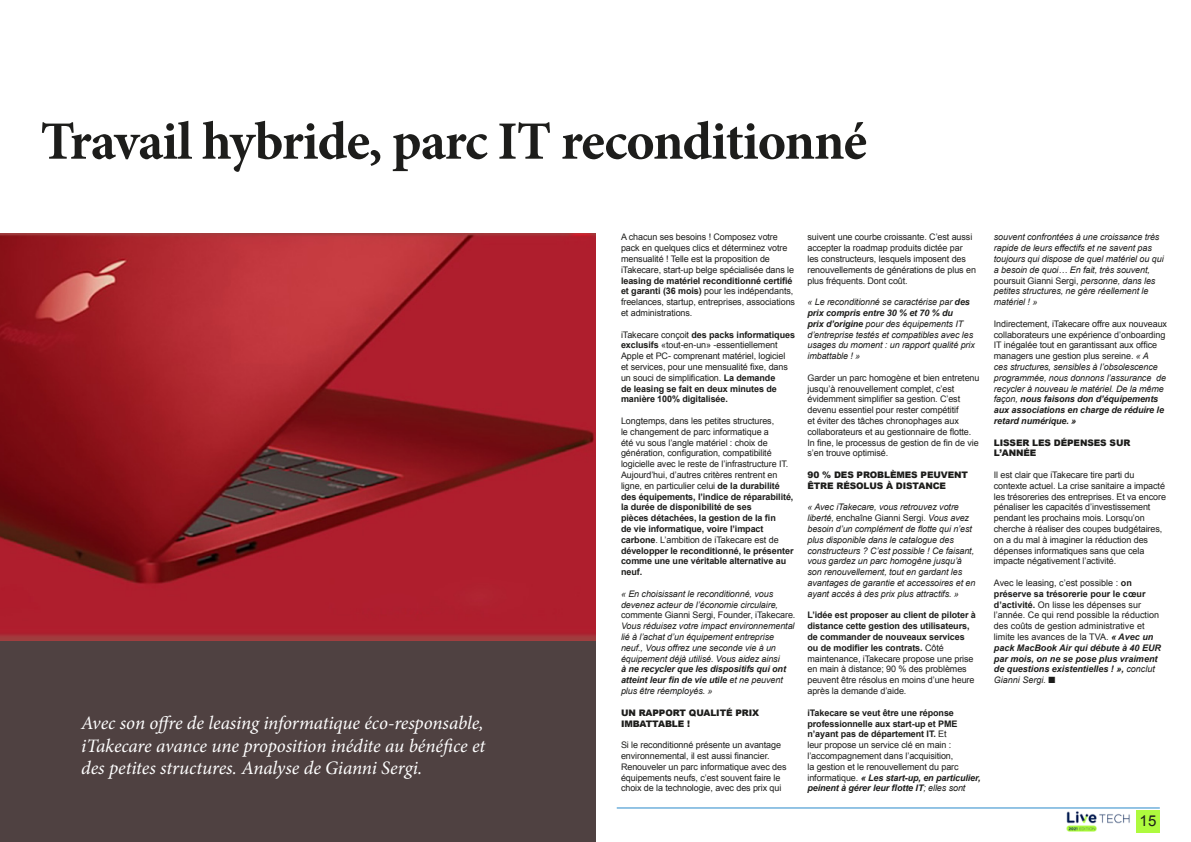
<style>
.page{position:relative;width:1191px;height:842px;background:#fff}
.page>*{position:absolute;margin:0;border:0;box-sizing:border-box;transform-origin:0 0}
.t1{font:700 54px "Minion Pro";letter-spacing:-.02em;color:#1d1d1b}
.t2{font:italic 19px/22.8px "Minion Pro";letter-spacing:-.005em;color:#fff;text-align:justify}
.t3{font:15px "Arial";color:#1d1d1b}
.t4{font:9px/10.8px "Arial";letter-spacing:-.01em;color:#1d1d1b}
.t5{font:italic 9px/10.8px "Arial";letter-spacing:-.01em;color:#1d1d1b}
.t6{font:900 9px/10.8px "Arial";letter-spacing:-.01em;color:#1d1d1b}
.t7{font:italic 700 9px/10.8px "Arial";letter-spacing:-.01em;color:#1d1d1b}
.s1{font-weight:700}
.s2{font-weight:400}
.s3{font-style:normal}
.s4{font-weight:700;font-style:italic}
.s5{font-style:italic}
</style>
<div class="page">
<hr style="left:617px;top:807px;width:542px;height:1px;background:#298acb">
<img style="left:1066px;top:811px;width:64px;height:21px">
<div style="left:1136px;top:810px;width:23px;height:23px;background:#aefa3e"></div>
<div style="left:0;top:234px;width:595px;height:608px;background:#4f4141"></div>
<img style="left:0;top:234px;width:595px;height:406px">
<h1 class="t1" style="left:40px;top:103px;width:828px">Travail hybride, parc IT reconditionné</h1>
<h2 class="t2" style="left:81px;top:711px;width:406px">Avec son offre de leasing informatique éco-responsable, iTakecare avance une proposition inédite au bénéfice et des petites structures. Analyse de Gianni Sergi.</h2>
<p class="t4" style="left:621px;top:232px;width:175px">A chacun ses besoins ! Composez votre pack en quelques clics et déterminez votre mensualité ! Telle est la proposition de iTakecare, start-up belge spécialisée dans le</p>
<p class="t4" style="left:621px;top:275px;width:176px"><span class="s1">leasing de matériel reconditionné certifié et garanti (36 mois)</span> pour les indépendants, freelances, startup, entreprises, associations et administrations.</p>
<p class="t4" style="left:621px;top:329px;width:175px">iTakecare conçoit <span class="s1">des packs informatiques exclusifs</span> «tout-en-un» -essentiellement Apple et PC- comprenant matériel, logiciel et services, pour une mensualité fixe, dans un souci de simplification. <span class="s1">La demande<br>de leasing se fait en deux minutes de manière 100% digitalisée.</span></p>
<p class="t4" style="left:621px;top:416px;width:174px">Longtemps, dans les petites structures,<br>le changement de parc informatique a<br>été vu sous l’angle matériel : choix de génération, configuration, compatibilité logicielle avec le reste de l’infrastructure IT.<br>Aujourd’hui, d’autres critères rentrent en ligne, en particulier celui <span class="s1">de la durabilité des équipements, l’indice de réparabilité, la durée de disponibilité de ses<br>pièces détachées, la gestion de la fin<br>de vie informatique, voire l’impact carbone</span>. L’ambition de iTakecare est de <span class="s1">développer le reconditionné, le présenter comme une une véritable alternative au neuf.</span></p>
<p class="t5" style="left:621px;top:588px;width:159px">« En choisissant le reconditionné, vous devenez acteur de l’économie circulaire,</p>
<p class="t4" style="left:621px;top:610px;width:176px">commente Gianni Sergi, Founder, iTakecare.</p>
<p class="t5" style="left:621px;top:621px;width:175px">Vous réduisez votre impact environnemental lié à l’achat d’un équipement entreprise neuf., Vous offrez une seconde vie à un équipement déjà utilisé. Vous aidez ainsi</p>
<p class="t7" style="left:621px;top:664px;width:166px">à ne recycler que les dispositifs qui ont atteint leur fin de vie utile <span class="s2">et ne peuvent plus être réemployés. »</span></p>
<p class="t6" style="left:621px;top:707px;width:140px">UN RAPPORT QUALITÉ PRIX<br>IMBATTABLE !</p>
<p class="t4" style="left:621px;top:740px;width:167px">Si le reconditionné présente un avantage environnemental, il est aussi financier.<br>Renouveler un parc informatique avec des équipements neufs, c’est souvent faire le choix de la technologie, avec des prix qui</p>
<p class="t4" style="left:807px;top:232px;width:170px">suivent une courbe croissante. C’est aussi accepter la roadmap produits dictée par les constructeurs, lesquels imposent des renouvellements de générations de plus en plus fréquents. Dont coût.</p>
<p class="t5" style="left:807px;top:297px;width:169px">« Le reconditionné se caractérise par <span class="s1">des prix compris entre 30 % et 70 % du<br>prix d’origine</span> pour des équipements IT d’entreprise testés et compatibles avec les usages du moment : un rapport qualité prix imbattable ! »</p>
<p class="t4" style="left:807px;top:372px;width:173px">Garder un parc homogène et bien entretenu jusqu’à renouvellement complet, c’est évidemment simplifier sa gestion. C’est devenu essentiel pour rester compétitif<br>et éviter des tâches chronophages aux collaborateurs et au gestionnaire de flotte.<br>In fine, le processus de gestion de fin de vie s’en trouve optimisé.</p>
<p class="t6" style="left:807px;top:469px;width:162px">90 % DES PROBLÈMES PEUVENT<br>ÊTRE RÉSOLUS À DISTANCE</p>
<p class="t5" style="left:807px;top:502px;width:169px">« Avec iTakecare, vous retrouvez votre liberté, <span class="s3">enchaîne Gianni Sergi.</span> Vous avez besoin d’un complément de flotte qui n’est plus disponible dans le catalogue des constructeurs ? C’est possible ! Ce faisant, vous gardez un parc homogène jusqu’à son renouvellement, tout en gardant les avantages de garantie et accessoires et en ayant accès à des prix plus attractifs. »</p>
<p class="t4" style="left:807px;top:610px;width:170px"><span class="s1">L’idée est proposer au client de piloter à distance cette gestion des utilisateurs, de commander de nouveaux services ou de modifier les contrats.</span> Côté maintenance, iTakecare propose une prise en main à distance; 90 % des problèmes peuvent être résolus en moins d’une heure après la demande d’aide.</p>
<p class="t4" style="left:807px;top:707px;width:175px"><span class="s1">iTakecare se veut être une réponse professionnelle aux start-up et PME n’ayant pas de département IT.</span> Et<br>leur propose un service clé en main : l’accompagnement dans l’acquisition,<br>la gestion et le renouvellement du parc informatique. <span class="s4">« Les start-up, en particulier, peinent à gérer leur flotte IT</span><span class="s5">; elles sont</span></p>
<p class="t5" style="left:994px;top:232px;width:171px">souvent confrontées à une croissance très rapide de leurs effectifs et ne savent pas toujours qui dispose de quel matériel ou qui a besoin de quoi… En fait, très souvent, <span class="s3">poursuit Gianni Sergi,</span> personne, dans les petites structures, ne gère réellement le matériel ! »</p>
<p class="t4" style="left:994px;top:318px;width:175px">Indirectement, iTakecare offre aux nouveaux collaborateurs une expérience d’onboarding IT inégalée tout en garantissant aux office managers une gestion plus sereine. <span class="s5">« A<br>ces structures, sensibles à l’obsolescence programmée, nous donnons l’assurance de recycler à nouveau le matériel. De la même façon,</span> <span class="s4">nous faisons don d’équipements aux associations en charge de réduire le retard numérique. »</span></p>
<p class="t6" style="left:994px;top:437px;width:138px">LISSER LES DÉPENSES SUR<br>L’ANNÉE</p>
<p class="t4" style="left:994px;top:470px;width:174px">Il est clair que iTakecare tire parti du contexte actuel. La crise sanitaire a impacté les trésoreries des entreprises. Et va encore pénaliser les capacités d’investissement pendant les prochains mois. Lorsqu’on cherche à réaliser des coupes budgétaires, on a du mal à imaginer la réduction des dépenses informatiques sans que cela impacte négativement l’activité.</p>
<p class="t4" style="left:994px;top:578px;width:169px">Avec le leasing, c’est possible : <span class="s1">on préserve sa trésorerie pour le cœur d’activité.</span> On lisse les dépenses sur l’année. Ce qui rend possible la réduction des coûts de gestion administrative et limite les avances de la TVA. <span class="s4">« Avec un pack MacBook Air qui débute à 40 EUR par mois, on ne se pose plus vraiment de questions existentielles ! »,</span> <span class="s5">conclut Gianni Sergi.</span> ■</p>
<h3 class="t3" style="left:1139px;top:811px;width:18px">15</h3>
</div>
